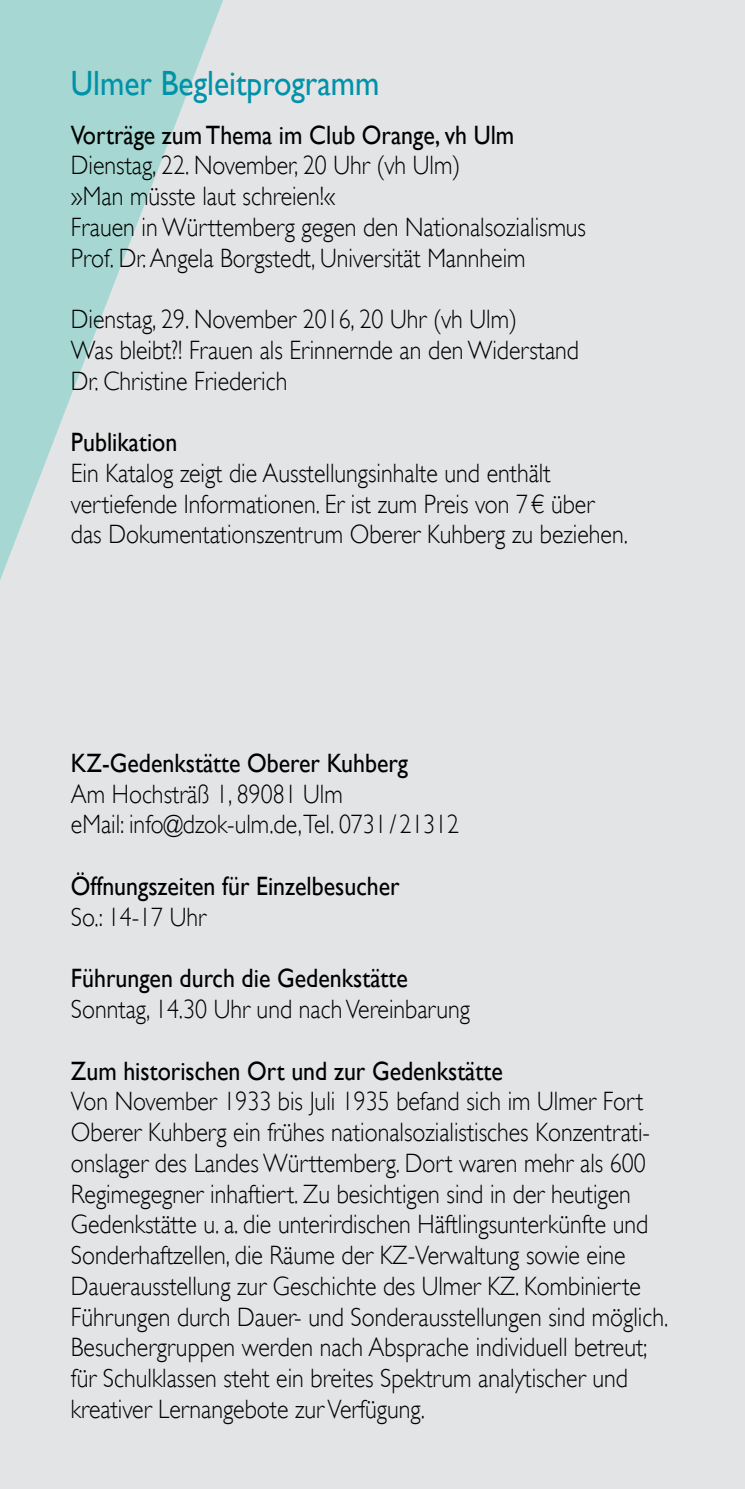
<style>
.page{position:relative;width:745px;height:1489px;background:#fff}
.page>*{position:absolute;margin:0;border:0;box-sizing:border-box;transform-origin:0 0}
.t1{font:35px "Gill Sans";color:#0092a9;scale:.9 1}
.t2{font:300 26.5px/30.8px "Gill Sans";color:#000;scale:.9 1}
.t3{font:26.5px "Gill Sans";color:#000;scale:.9 1}
</style>
<div class="page">
<div style="left:0;top:0;width:744px;height:1488px;background:#e3e4e5"></div>
<h1 class="t1" style="left:71px;top:63px;width:344px">Ulmer Begleitprogramm</h1>
<p class="t3" style="left:71px;top:119px;width:494px">Vorträge zum Thema im Club Orange, vh Ulm</p>
<p class="t2" style="left:71px;top:150px;width:573px">Dienstag, 22. November, 20 Uhr (vh Ulm)<br>»Man müsste laut schreien!«<br>Frauen in Württemberg gegen den Nationalsozialismus Prof. Dr. Angela Borgstedt, Universität Mannheim</p>
<p class="t2" style="left:71px;top:304px;width:565px">Dienstag, 29. November 2016, 20 Uhr (vh Ulm)<br>Was bleibt?! Frauen als Erinnernde an den Widerstand<br>Dr. Christine Friederich</p>
<p class="t3" style="left:71px;top:426px;width:120px">Publikation</p>
<p class="t2" style="left:71px;top:457px;width:620px">Ein Katalog zeigt die Ausstellungsinhalte und enthält vertiefende Informationen. Er ist zum Preis von 7€ über das Dokumentationszentrum Oberer Kuhberg zu beziehen.</p>
<p class="t3" style="left:71px;top:747px;width:376px">KZ-Gedenkstätte Oberer Kuhberg</p>
<p class="t2" style="left:71px;top:778px;width:432px">Am Hochsträß 1, 89081 Ulm<br>eMail: info@dzok-ulm.de,Tel. 0731/21312</p>
<p class="t3" style="left:71px;top:870px;width:366px">Öffnungszeiten für Einzelbesucher</p>
<p class="t2" style="left:71px;top:901px;width:151px">So.: 14-17 Uhr</p>
<p class="t3" style="left:71px;top:962px;width:375px">Führungen durch die Gedenkstätte</p>
<p class="t2" style="left:71px;top:993px;width:444px">Sonntag, 14.30 Uhr und nach Vereinbarung</p>
<p class="t3" style="left:71px;top:1054px;width:481px">Zum historischen Ort und zur Gedenkstätte</p>
<p class="t2" style="left:71px;top:1085px;width:664px">Von November 1933 bis Juli 1935 befand sich im Ulmer Fort Oberer Kuhberg ein frühes nationalsozialistisches Konzentrati&shy;onslager des Landes Württemberg. Dort waren mehr als 600<br>Regimegegner inhaftiert. Zu besichtigen sind in der heutigen Gedenkstätte u. a. die unterirdischen Häftlingsunterkünfte und Sonderhaftzellen, die Räume der KZ-Verwaltung sowie eine Dauerausstellung zur Geschichte des Ulmer KZ. Kombinierte Führungen durch Dauer- und Sonderausstellungen sind möglich.<br>Besuchergruppen werden nach Absprache individuell betreut; für Schulklassen steht ein breites Spektrum analytischer und kreativer Lernangebote zur Verfügung.</p>
</div>
